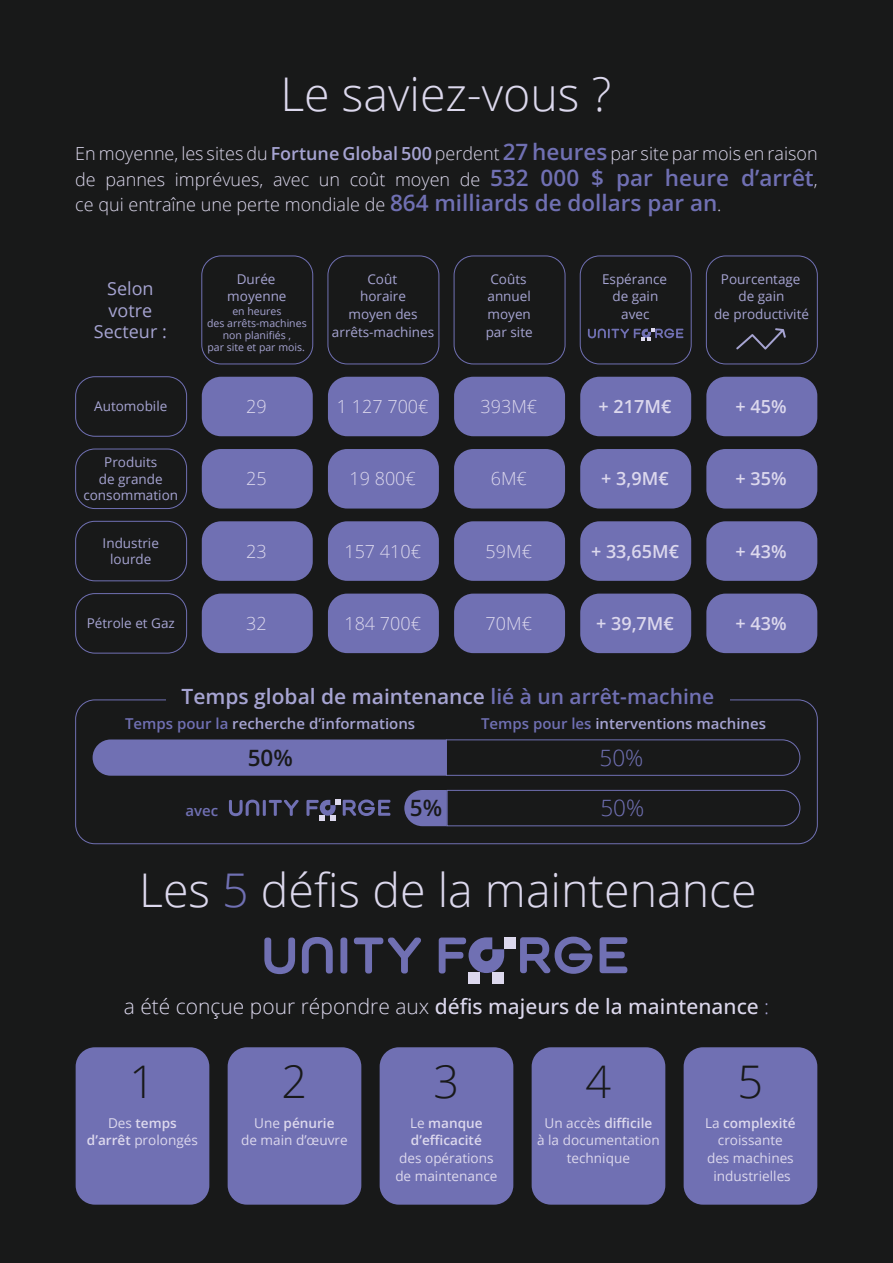
<style>
.page{position:relative;width:893px;height:1263px;background:#181919}
.page>*{position:absolute;margin:0;border:0;box-sizing:border-box;transform-origin:0 0}
.t1{font:300 46.5px "Open Sans";color:#dcd8ed}
.t2{font:300 45px "Open Sans";color:#181919}
.t3{font:300 22.5px "Open Sans";color:#7070b3}
.t4{font:600 22.5px "Open Sans";color:#181919}
.t5{font:500 21px "Open Sans";color:#dcd8ed}
.t6{font:600 21px "Open Sans";color:#a6a4d2}
.t7{font:300 18px/25.5px "Open Sans";color:#dcd8ed;text-align:justify}
.t8{font:600 18px "Open Sans";color:#dcd8ed}
.t9{font:18px/21.6px "Open Sans";color:#a6a4d2;text-align:center}
.t10{font:600 18px "Open Sans";color:#dcd8ed}
.t11{font:600 15px "Open Sans";color:#a6a4d2}
.t12{font:600 15px "Open Sans";color:#7070b3}
.t13{font:13.65px/17.7px "Open Sans";color:#dcd8ed;text-align:center}
.t14{font:600 13.65px/17.7px "Open Sans";color:#dcd8ed}
.t15{font:13.5px/17.7px "Open Sans";color:#a6a4d2;text-align:center}
.t16{font:10.5px/12px "Open Sans";color:#a6a4d2;text-align:center}
.s1{font-weight:600;color:#a6a4d2}
.s2{font-weight:600;font-size:22.5px;color:#7070b3}
.s3{color:#7070b3}
.s4{font-weight:300}
.s5{font-weight:300;color:#a6a4d2}
.s6{font-weight:600}
.s7{font-weight:400}
</style>
<div class="page">
<div style="left:504px;top:937px;width:12px;height:12px;background:#dcd8ed"></div>
<div style="left:492px;top:972px;width:12px;height:12px;background:#dcd8ed"></div>
<div style="left:468px;top:972px;width:12px;height:12px;background:#dcd8ed"></div>
<svg style="left:520px;top:937px;width:72px;height:37px"></svg>
<svg style="left:600px;top:937px;width:27px;height:36px"></svg>
<svg style="left:264px;top:937px;width:31px;height:37px"></svg>
<svg style="left:302px;top:937px;width:31px;height:36px"></svg>
<div style="left:340px;top:937px;width:7px;height:36px;background:#7070b3;border-radius:3px"></div>
<svg style="left:354px;top:937px;width:67px;height:36px"></svg>
<svg style="left:439px;top:937px;width:65px;height:36px"></svg>
<div style="left:76px;top:1047px;width:133px;height:158px;background:#7070b3;border-radius:19px"></div>
<div style="left:228px;top:1047px;width:133px;height:158px;background:#7070b3;border-radius:19px"></div>
<div style="left:380px;top:1047px;width:133px;height:158px;background:#7070b3;border-radius:19px"></div>
<div style="left:532px;top:1047px;width:133px;height:158px;background:#7070b3;border-radius:19px"></div>
<div style="left:684px;top:1047px;width:133px;height:158px;background:#7070b3;border-radius:19px"></div>
<div style="left:75px;top:376px;width:112px;height:61px;border:1px solid #7070b3;border-radius:19px"></div>
<div style="left:202px;top:377px;width:111px;height:59px;background:#7070b3;border-radius:19px"></div>
<div style="left:328px;top:377px;width:111px;height:59px;background:#7070b3;border-radius:19px"></div>
<div style="left:454px;top:377px;width:111px;height:59px;background:#7070b3;border-radius:19px"></div>
<div style="left:580px;top:377px;width:111px;height:59px;background:#7070b3;border-radius:19px"></div>
<div style="left:706px;top:377px;width:111px;height:59px;background:#7070b3;border-radius:19px"></div>
<div style="left:75px;top:449px;width:112px;height:60px;border:1px solid #7070b3;border-radius:19px"></div>
<div style="left:202px;top:449px;width:111px;height:59px;background:#7070b3;border-radius:19px"></div>
<div style="left:328px;top:449px;width:111px;height:59px;background:#7070b3;border-radius:19px"></div>
<div style="left:454px;top:449px;width:111px;height:59px;background:#7070b3;border-radius:19px"></div>
<div style="left:580px;top:449px;width:111px;height:59px;background:#7070b3;border-radius:19px"></div>
<div style="left:706px;top:449px;width:111px;height:59px;background:#7070b3;border-radius:19px"></div>
<div style="left:75px;top:521px;width:112px;height:60px;border:1px solid #7070b3;border-radius:19px"></div>
<div style="left:202px;top:521px;width:111px;height:60px;background:#7070b3;border-radius:19px"></div>
<div style="left:328px;top:521px;width:111px;height:60px;background:#7070b3;border-radius:19px"></div>
<div style="left:454px;top:521px;width:111px;height:60px;background:#7070b3;border-radius:19px"></div>
<div style="left:580px;top:521px;width:111px;height:60px;background:#7070b3;border-radius:19px"></div>
<div style="left:706px;top:521px;width:111px;height:60px;background:#7070b3;border-radius:19px"></div>
<div style="left:75px;top:593px;width:112px;height:60px;border:1px solid #7070b3;border-radius:19px"></div>
<div style="left:202px;top:594px;width:111px;height:59px;background:#7070b3;border-radius:19px"></div>
<div style="left:328px;top:594px;width:111px;height:59px;background:#7070b3;border-radius:19px"></div>
<div style="left:454px;top:594px;width:111px;height:59px;background:#7070b3;border-radius:19px"></div>
<div style="left:580px;top:594px;width:111px;height:59px;background:#7070b3;border-radius:19px"></div>
<div style="left:706px;top:594px;width:111px;height:59px;background:#7070b3;border-radius:19px"></div>
<div style="left:201px;top:256px;width:112px;height:108px;border:1px solid #7070b3;border-radius:19px"></div>
<div style="left:328px;top:256px;width:111px;height:108px;border:1px solid #7070b3;border-radius:19px"></div>
<div style="left:454px;top:256px;width:111px;height:108px;border:1px solid #7070b3;border-radius:19px"></div>
<div style="left:580px;top:256px;width:112px;height:108px;border:1px solid #7070b3;border-radius:19px"></div>
<div style="left:706px;top:256px;width:112px;height:108px;border:1px solid #7070b3;border-radius:19px"></div>
<svg style="left:588px;top:328px;width:95px;height:13px"></svg>
<svg style="left:736px;top:328px;width:50px;height:22px"></svg>
<div style="left:75px;top:699px;width:743px;height:145px;border:1px solid #7070b3;border-radius:19px"></div>
<div style="left:166px;top:673px;width:563px;height:39px;background:#181919"></div>
<svg style="left:93px;top:739px;width:708px;height:37px"></svg>
<svg style="left:404px;top:790px;width:397px;height:36px"></svg>
<svg style="left:229px;top:800px;width:30px;height:16px"></svg>
<hr style="left:263px;top:800px;width:3px;height:16px;background:#7070b3">
<svg style="left:269px;top:800px;width:30px;height:16px"></svg>
<svg style="left:306px;top:799px;width:84px;height:21px"></svg>
<h1 class="t1" style="left:280px;top:62px;width:332px">Le saviez-vous ?</h1>
<p class="t7" style="left:75px;top:140px;width:744px">En moyenne, les sites du <span class="s1">Fortune Global 500</span> perdent <span class="s2">27 heures</span> par site par mois en raison de pannes imprévues, avec un coût moyen de <span class="s2">532 000 $ par heure d’arrêt</span>, ce qui entraîne une perte mondiale de <span class="s2">864 milliards de dollars par an</span>.</p>
<p class="t9" style="left:94px;top:277px;width:74px">Selon votre<br>Secteur :</p>
<p class="t15" style="left:227px;top:269px;width:61px">Durée moyenne</p>
<p class="t16" style="left:207px;top:305px;width:101px">en heures<br>des arrêts-machines non planifiés ,<br>par site et par mois.</p>
<p class="t15" style="left:332px;top:269px;width:104px">Coût<br>horaire<br>moyen des arrêts-machines</p>
<p class="t15" style="left:486px;top:269px;width:48px">Coûts annuel moyen par site</p>
<p class="t15" style="left:602px;top:269px;width:67px">Espérance de gain avec</p>
<p class="t15" style="left:714px;top:269px;width:96px">Pourcentage de gain<br>de productivité</p>
<p class="t15" style="left:94px;top:397px;width:75px">Automobile</p>
<p class="t7" style="left:246px;top:393px;width:22px">29</p>
<p class="t7" style="left:337px;top:393px;width:93px">1 127 700€</p>
<p class="t7" style="left:480px;top:393px;width:58px">393M€</p>
<p class="t8" style="left:599px;top:394px;width:74px">+ 217M€</p>
<p class="t10" style="left:736px;top:394px;width:53px">+ 45%</p>
<p class="t15" style="left:83px;top:454px;width:96px;line-height:16.2px">Produits<br>de grande consommation</p>
<p class="t7" style="left:246px;top:465px;width:22px">25</p>
<p class="t7" style="left:349px;top:465px;width:68px">19 800€</p>
<p class="t7" style="left:491px;top:465px;width:38px">6M€</p>
<p class="t8" style="left:601px;top:466px;width:69px">+ 3,9M€</p>
<p class="t10" style="left:736px;top:466px;width:53px">+ 35%</p>
<p class="t15" style="left:103px;top:534px;width:58px;line-height:16.2px">Industrie lourde</p>
<p class="t7" style="left:246px;top:538px;width:22px">23</p>
<p class="t7" style="left:344px;top:538px;width:78px">157 410€</p>
<p class="t7" style="left:486px;top:538px;width:48px">59M€</p>
<p class="t8" style="left:591px;top:539px;width:89px">+ 33,65M€</p>
<p class="t10" style="left:736px;top:539px;width:53px">+ 43%</p>
<p class="t15" style="left:87px;top:614px;width:90px">Pétrole et Gaz</p>
<p class="t7" style="left:246px;top:610px;width:22px">32</p>
<p class="t7" style="left:344px;top:610px;width:78px">184 700€</p>
<p class="t7" style="left:486px;top:610px;width:48px">70M€</p>
<p class="t8" style="left:596px;top:611px;width:79px">+ 39,7M€</p>
<p class="t8" style="left:736px;top:611px;width:53px">+ 43%</p>
<p class="t6" style="left:182px;top:682px;width:534px">Temps global de maintenance <span class="s3">lié à un arrêt-machine</span></p>
<p class="t11" style="left:125px;top:713px;width:292px"><span class="s3">Temps pour la</span> recherche d’informations</p>
<p class="t4" style="left:248px;top:742px;width:47px">50%</p>
<p class="t4" style="left:410px;top:792px;width:34px">5%</p>
<p class="t11" style="left:481px;top:713px;width:286px"><span class="s3">Temps pour les</span> interventions machines</p>
<p class="t3" style="left:600px;top:742px;width:45px">50%</p>
<p class="t12" style="left:185px;top:800px;width:34px">avec</p>
<p class="t3" style="left:600px;top:792px;width:45px">50%</p>
<h1 class="t1" style="left:139px;top:859px;width:619px">Les <span class="s3">5</span> défis de la maintenance</h1>
<p class="t5" style="left:124px;top:992px;width:647px"><span class="s4">a été conçue pour répondre aux</span> défis majeurs de la maintenance <span class="s5">:</span></p>
<h2 class="t2" style="left:130px;top:1051px;width:27px">1</h2>
<p class="t13" style="left:87px;top:1113px;width:112px">Des <span class="s6">temps d’arrêt</span> prolongés</p>
<h2 class="t2" style="left:282px;top:1051px;width:27px">2</h2>
<p class="t13" style="left:241px;top:1113px;width:108px">Une <span class="s6">pénurie<br></span>de main d’œuvre</p>
<h2 class="t2" style="left:434px;top:1051px;width:27px">3</h2>
<p class="t14" style="left:410px;top:1113px;width:74px"><span class="s7">Le</span> manque d’efficacité</p>
<p class="t13" style="left:395px;top:1149px;width:104px;text-align:left">des opérations de maintenance</p>
<h2 class="t2" style="left:585px;top:1051px;width:27px">4</h2>
<p class="t13" style="left:537px;top:1113px;width:124px">Un accès <span class="s6">difficile<br></span>à la documentation technique</p>
<h2 class="t2" style="left:737px;top:1051px;width:27px">5</h2>
<p class="t13" style="left:705px;top:1113px;width:92px">La <span class="s6">complexité </span>croissante des machines industrielles</p>
</div>
